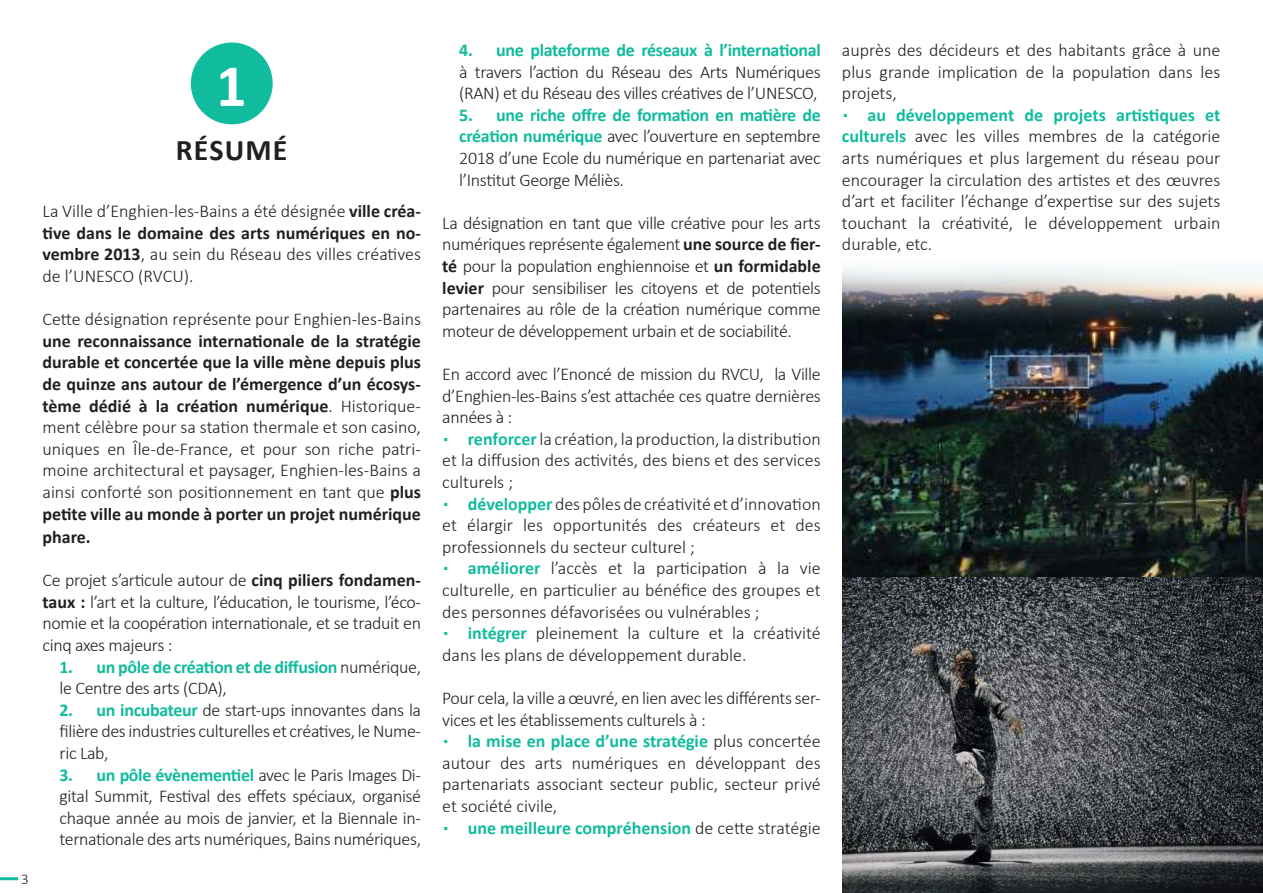
<style>
.page{position:relative;width:1263px;height:893px;background:#fff}
.page>*{position:absolute;margin:0;border:0;box-sizing:border-box;transform-origin:0 0}
.t1{font:700 60px "Calibri";color:#fff}
.t2{font:700 30px "Calibri";letter-spacing:.04em;color:#241f1f}
.t3{font:300 18px/21.6px "Calibri";letter-spacing:-.02em;color:#241f1f;text-align:justify}
.t4{font:700 18px/21.6px "Calibri";color:#241f1f;text-align:justify}
.t5{font:700 18px/21.6px "Calibri";color:#11bb9d}
.t6{font:300 18px/21.6px "Calibri";color:#241f1f}
.t7{font:300 15px "Calibri";color:#241f1f}
.s1{font-weight:700}
.s2{font-weight:300}
.s3{font-weight:300;color:#241f1f}
.s4{font-weight:700;color:#11bb9d}
.s5{color:#11bb9d}
</style>
<div class="page">
<hr style="left:0;top:877px;width:18px;height:3px;background:#11bb9d">
<div style="left:191px;top:43px;width:82px;height:81px;background:#11bb9d;border-radius:50%"></div>
<img style="left:842px;top:263px;width:421px;height:630px">
<h1 class="t1" style="left:216px;top:44px;width:32px">1</h1>
<h2 class="t2" style="left:176px;top:128px;width:113px">RÉSUMÉ</h2>
<p class="t7" style="left:21px;top:870px;width:9px">3</p>
<p class="t3" style="left:43px;top:200px;width:380px">La Ville d’Enghien-les-Bains a été désignée <span class="s1">ville créa&shy;tive dans le domaine des arts numériques en no&shy;vembre 2013</span>, au sein du Réseau des villes créatives de l’UNESCO (RVCU).</p>
<p class="t6" style="left:43px;top:308px;width:380px">Cette désignation représente pour Enghien-les-Bains</p>
<p class="t4" style="left:43px;top:330px;width:380px">une reconnaissance internationale de la stratégie durable et concertée que la ville mène depuis plus de quinze ans autour de l’émergence d’un écosys&shy;tème dédié à la création numérique<span class="s2">. Historique&shy;ment célèbre pour sa station thermale et son casino, uniques en Île-de-France, et pour son riche patri&shy;moine architectural et paysager, Enghien-les-Bains a ainsi conforté son positionnement en tant que</span> plus petite ville au monde à porter un projet numérique</p>
<p class="t4" style="left:43px;top:526px;width:50px">phare.</p>
<p class="t3" style="left:43px;top:569px;width:380px">Ce projet s’articule autour de <span class="s1">cinq piliers fondamen&shy;taux :</span> l’art et la culture, l’éducation, le tourisme, l’éco&shy;nomie et la coopération internationale, et se traduit en cinq axes majeurs :</p>
<p class="t5" style="left:60px;top:656px;width:363px">1. un pôle de création et de diffusion <span class="s3">numérique, le Centre des arts (CDA),</span></p>
<p class="t3" style="left:60px;top:699px;width:363px"><span class="s4">2. un incubateur</span> de start-ups innovantes dans la filière des industries culturelles et créatives, le Nume&shy;ric Lab,</p>
<p class="t3" style="left:60px;top:764px;width:363px"><span class="s4">3. un pôle évènementiel</span> avec le Paris Images Di&shy;gital Summit, Festival des effets spéciaux, organisé chaque année au mois de janvier, et la Biennale in&shy;ternationale des arts numériques, Bains numériques,</p>
<p class="t5" style="left:459px;top:39px;width:363px">4. une plateforme de réseaux à l’international</p>
<p class="t3" style="left:459px;top:61px;width:363px">à travers l’action du Réseau des Arts Numériques (RAN) et du Réseau des villes créatives de l’UNESCO,</p>
<p class="t3" style="left:459px;top:104px;width:363px"><span class="s4">5. une riche offre de formation en matière de création numérique</span> avec l’ouverture en septembre 2018 d’une Ecole du numérique en partenariat avec l’Institut George Méliès.</p>
<p class="t3" style="left:442px;top:212px;width:380px">La désignation en tant que ville créative pour les arts numériques représente également <span class="s1">une source de fier&shy;té</span> pour la population enghiennoise et <span class="s1">un formidable levier</span> pour sensibiliser les citoyens et de potentiels partenaires au rôle de la création numérique comme moteur de développement urbain et de sociabilité.</p>
<p class="t3" style="left:442px;top:363px;width:380px">En accord avec l’Enoncé de mission du RVCU, la Ville d’Enghien-les-Bains s’est attachée ces quatre dernières années à :</p>
<p class="t3" style="left:442px;top:428px;width:380px"><span class="s5">▪</span> <span class="s4">renforcer</span> la création, la production, la distribution et la diffusion des activités, des biens et des services culturels ;</p>
<p class="t3" style="left:442px;top:493px;width:380px"><span class="s5">▪</span> <span class="s4">développer</span> des pôles de créativité et d’innovation et élargir les opportunités des créateurs et des professionnels du secteur culturel ;</p>
<p class="t3" style="left:442px;top:557px;width:380px"><span class="s5">▪</span> <span class="s4">améliorer</span> l’accès et la participation à la vie culturelle, en particulier au bénéfice des groupes et des personnes défavorisées ou vulnérables ;</p>
<p class="t6" style="left:442px;top:622px;width:380px"><span class="s5">▪</span> <span class="s4">intégrer</span> pleinement la culture et la créativité dans les plans de développement durable.</p>
<p class="t3" style="left:442px;top:687px;width:380px">Pour cela, la ville a œuvré, en lien avec les différents ser&shy;vices et les établissements culturels à :</p>
<p class="t3" style="left:442px;top:730px;width:380px"><span class="s5">▪</span> <span class="s4">la mise en place d’une stratégie</span> plus concertée autour des arts numériques en développant des partenariats associant secteur public, secteur privé et société civile,</p>
<p class="t5" style="left:442px;top:817px;width:380px"><span class="s2">▪</span> une meilleure compréhension <span class="s3">de cette stratégie</span></p>
<p class="t3" style="left:842px;top:39px;width:380px">auprès des décideurs et des habitants grâce à une plus grande implication de la population dans les projets,</p>
<p class="t3" style="left:842px;top:104px;width:380px"><span class="s5">▪</span> <span class="s4">au développement de projets artistiques et culturels</span> avec les villes membres de la catégorie arts numériques et plus largement du réseau pour encourager la circulation des artistes et des œuvres d’art et faciliter l’échange d’expertise sur des sujets touchant la créativité, le développement urbain durable, etc.</p>
</div>
